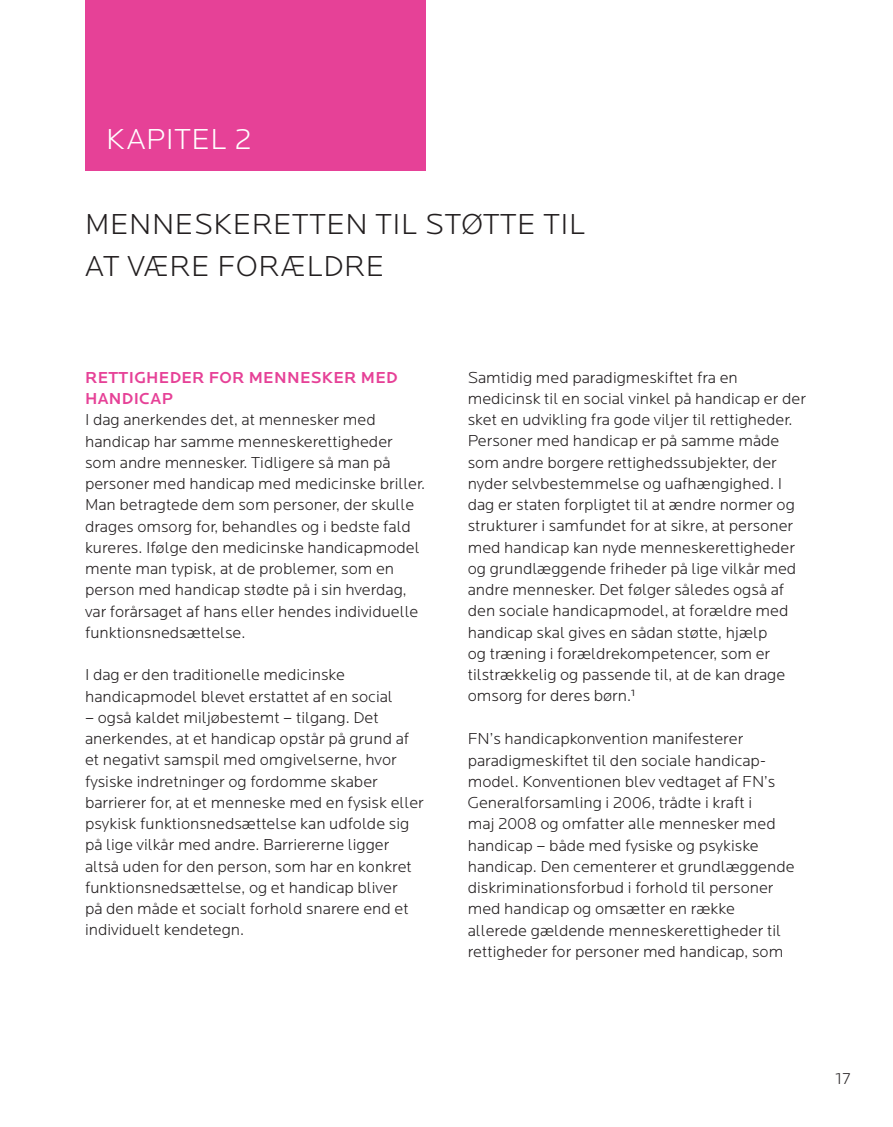
<style>
.page{position:relative;width:893px;height:1127px;background:#fff}
.page>*{position:absolute;margin:0;border:0;box-sizing:border-box;transform-origin:0 0}
.t1{font:300 30px/42.5px "Locator";letter-spacing:.02em;color:#231f20}
.t2{font:300 30px "Locator";letter-spacing:.02em;color:#fff}
.t3{font:300 16.5px/21.3px "Locator";color:#231f20}
.t4{font:500 16.5px/21.3px "Locator";letter-spacing:.02em;color:#e64197}
</style>
<div class="page">
<div style="left:85px;top:0;width:340px;height:170px;background:#e64197"></div>
<h1 class="t2" style="left:106px;top:123px;width:147px">KAPITEL 2</h1>
<h1 class="t1" style="left:85px;top:204px;width:502px">MENNESKERETTEN TIL STØTTE TIL<br>AT VÆRE FORÆLDRE</h1>
<h2 class="t4" style="left:85px;top:367px;width:314px">RETTIGHEDER FOR MENNESKER MED<br>HANDICAP</h2>
<p class="t3" style="left:85px;top:410px;width:342px">I dag anerkendes det, at mennesker med handicap har samme menneskerettigheder som andre mennesker. Tidligere så man på personer med handicap med medicinske briller.<br>Man betragtede dem som personer, der skulle drages omsorg for, behandles og i bedste fald kureres. Ifølge den medicinske handicapmodel mente man typisk, at de problemer, som en person med handicap stødte på i sin hverdag, var forårsaget af hans eller hendes individuelle funktionsnedsættelse.</p>
<p class="t3" style="left:85px;top:665px;width:309px">I dag er den traditionelle medicinske handicapmodel blevet erstattet af en social</p>
<p class="t3" style="left:85px;top:707px;width:340px">– også kaldet miljøbestemt – tilgang. Det anerkendes, at et handicap opstår på grund af et negativt samspil med omgivelserne, hvor fysiske indretninger og fordomme skaber barrierer for, at et menneske med en fysisk eller psykisk funktionsnedsættelse kan udfolde sig på lige vilkår med andre. Barriererne ligger altså uden for den person, som har en konkret funktionsnedsættelse, og et handicap bliver<br>på den måde et socialt forhold snarere end et individuelt kendetegn.</p>
<p class="t3" style="left:468px;top:367px;width:340px">Samtidig med paradigmeskiftet fra en medicinsk til en social vinkel på handicap er der sket en udvikling fra gode viljer til rettigheder.<br>Personer med handicap er på samme måde som andre borgere rettighedssubjekter, der nyder selvbestemmelse og uafhængighed. I dag er staten forpligtet til at ændre normer og strukturer i samfundet for at sikre, at personer med handicap kan nyde menneskerettigheder og grundlæggende friheder på lige vilkår med andre mennesker. Det følger således også af den sociale handicapmodel, at forældre med handicap skal gives en sådan støtte, hjælp<br>og træning i forældrekompetencer, som er tilstrækkelig og passende til, at de kan drage omsorg for deres børn.<sup>1</sup></p>
<p class="t3" style="left:468px;top:729px;width:328px">FN’s handicapkonvention manifesterer paradigmeskiftet til den sociale handicap&shy;model. Konventionen blev vedtaget af FN’s Generalforsamling i 2006, trådte i kraft i<br>maj 2008 og omfatter alle mennesker med handicap – både med fysiske og psykiske handicap. Den cementerer et grundlæggende diskriminationsforbud i forhold til personer med handicap og omsætter en række allerede gældende menneskerettigheder til rettigheder for personer med handicap, som</p>
<p class="t3" style="left:835px;top:1069px;width:16px">17</p>
</div>
